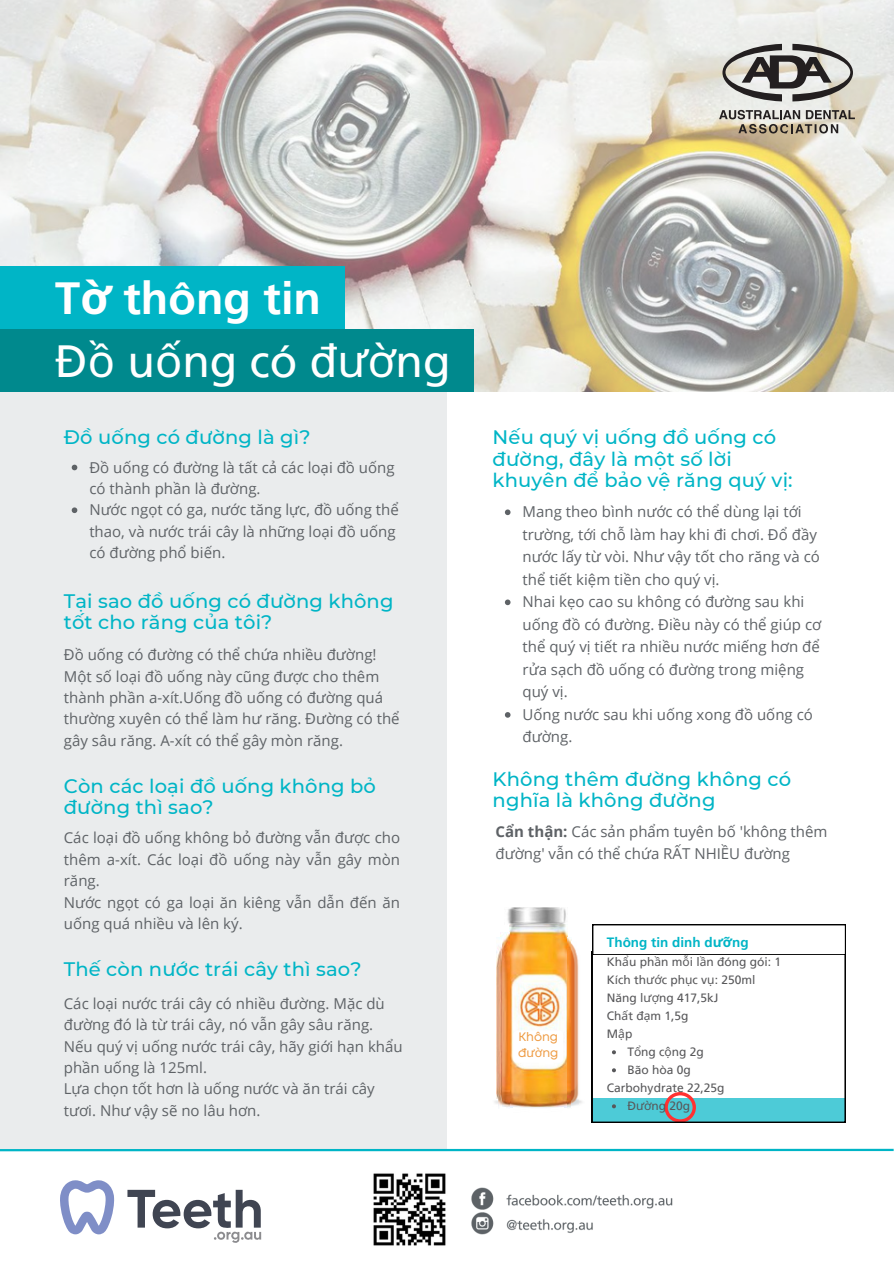
<style>
.page{position:relative;width:894px;height:1264px;background:#fff}
.page>*{position:absolute;margin:0;border:0;box-sizing:border-box;transform-origin:0 0}
.t1{font:45px "Frutiger LT Pro";color:#fff}
.t2{font:700 45px "Frutiger LT Pro";color:#fff}
.t3{font:500 19.5px/21.3px "Montserrat";letter-spacing:.005em;color:#00b5c6}
.t4{font:15px/21.3px "Open Sans";color:#5e6266}
.t5{font:700 13.5px "Frutiger LT Pro";color:#00b5c6}
.t6{font:12.15px/16.4px "Mont";color:#ee9b43}
.t7{font:12px "Frutiger LT Pro";color:#58585a}
.s1{font-family:"Noto Sans"}
.s2{font-weight:700}
</style>
<div class="page">
<img style="left:0;top:0;width:893px;height:391px">
<svg style="left:127px;top:1189px;width:134px;height:53px"></svg>
<svg style="left:60px;top:1180px;width:54px;height:54px"></svg>
<svg style="left:719px;top:110px;width:135px;height:23px;background:#a9a295"></svg>
<svg style="left:722px;top:44px;width:130px;height:57px;background:#9b9995"></svg>
<div style="left:1px;top:266px;width:344px;height:63px;background:#00b5c6"></div>
<div style="left:0;top:329px;width:473px;height:63px;background:#00898d"></div>
<div style="left:0;top:392px;width:446px;height:757px;background:#eaeced"></div>
<svg style="left:72px;top:464px;width:5px;height:6px"></svg>
<svg style="left:72px;top:507px;width:5px;height:6px"></svg>
<svg style="left:504px;top:509px;width:6px;height:6px"></svg>
<svg style="left:504px;top:599px;width:6px;height:6px"></svg>
<svg style="left:504px;top:712px;width:6px;height:5px"></svg>
<img style="left:507px;top:907px;width:59px;height:17px">
<img style="left:509px;top:924px;width:58px;height:183px">
<img style="left:500px;top:932px;width:9px;height:175px">
<img style="left:496px;top:937px;width:5px;height:162px">
<img style="left:567px;top:937px;width:4px;height:171px">
<img style="left:571px;top:943px;width:8px;height:163px">
<svg style="left:494px;top:1099px;width:11px;height:8px"></svg>
<svg style="left:591px;top:924px;width:254px;height:198px"></svg>
<svg style="left:513px;top:1030px;width:50px;height:32px"></svg>
<img style="left:373px;top:1173px;width:73px;height:73px">
<img style="left:471px;top:1187px;width:202px;height:48px">
<hr style="left:0;top:1148px;width:893px;height:3px;background:#00b5c6">
<p class="t2" style="left:55px;top:271px;width:267px">T<span class="s1">ờ</span> thông tin</p>
<p class="t1" style="left:55px;top:334px;width:396px">Đ<span class="s1">ồ</span> u<span class="s1">ố</span>ng có đ<span class="s1">ườ</span>ng</p>
<h2 class="t3" style="left:64px;top:426px;width:248px">Đồ uống có đường là gì?</h2>
<h3 class="t4" style="left:89px;top:456px;width:307px">Đồ uống có đường là tất cả các loại đồ uống có thành phần là đường.</h3>
<h4 class="t4" style="left:89px;top:499px;width:311px">Nước ngọt có ga, nước tăng lực, đồ uống thể thao, và nước trái cây là những loại đồ uống có đường phổ biến.</h4>
<p class="t3" style="left:64px;top:590px;width:331px">Tại sao đồ uống có đường không tốt cho răng của tôi?</p>
<h4 class="t4" style="left:64px;top:643px;width:337px">Đồ uống có đường có thể chứa nhiều đường!<br>Một số loại đồ uống này cũng được cho thêm thành phần a-xít.Uống đồ uống có đường quá thường xuyên có thể làm hư răng. Đường có thể gây sâu răng. A-xít có thể gây mòn răng.</h4>
<h3 class="t3" style="left:64px;top:775px;width:313px">Còn các loại đồ uống không bỏ đường thì sao?</h3>
<h3 class="t3" style="left:492px;top:426px;width:301px">Nếu quý vị uống đồ uống có đường, đây là một số lời khuyên để bảo vệ răng quý vị:</h3>
<p class="t4" style="left:522px;top:500px;width:299px;line-height:22.5px">Mang theo bình nước có thể dùng lại tới trường, tới chỗ làm hay khi đi chơi. Đổ đầy nước lấy từ vòi. Như vậy tốt cho răng và có thể tiết kiệm tiền cho quý vị.</p>
<p class="t4" style="left:522px;top:590px;width:300px;line-height:22.5px">Nhai kẹo cao su không có đường sau khi uống đồ có đường. Điều này có thể giúp cơ thể quý vị tiết ra nhiều nước miếng hơn để rửa sạch đồ uống có đường trong miệng quý vị.</p>
<p class="t4" style="left:522px;top:703px;width:292px;line-height:22.5px">Uống nước sau khi uống xong đồ uống có đường.</p>
<p class="t3" style="left:492px;top:768px;width:300px">Không thêm đường không có nghĩa là không đường</p>
<h4 class="t4" style="left:64px;top:827px;width:338px">Các loại đồ uống không bỏ đường vẫn được cho thêm a-xít. Các loại đồ uống này vẫn gây mòn răng.<br>Nước ngọt có ga loại ăn kiêng vẫn dẫn đến ăn uống quá nhiều và lên ký.</h4>
<h3 class="t4" style="left:495px;top:819px;width:333px;line-height:22.5px"><span class="s2">Cẩn thận:</span> Các sản phẩm tuyên bố 'không thêm đường' vẫn có thể chứa RẤT NHIỀU đường</h3>
<h1 class="t3" style="left:64px;top:958px;width:299px">Thế còn nước trái cây thì sao?</h1>
<h3 class="t4" style="left:64px;top:992px;width:340px">Các loại nước trái cây có nhiều đường. Mặc dù đường đó là từ trái cây, nó vẫn gây sâu răng.<br>Nếu quý vị uống nước trái cây, hãy giới hạn khẩu phần uống là 125ml.<br>Lựa chọn tốt hơn là uống nước và ăn trái cây tươi. Như vậy sẽ no lâu hơn.</h3>
<p class="t6" style="left:518px;top:1029px;width:42px">Không đ<span class="s1">ườ</span>ng</p>
<p class="t5" style="left:606px;top:934px;width:143px">Thông tin dinh d<span class="s1">ưỡ</span>ng</p>
<p class="t7" style="left:606px;top:954px;width:176px">Kh<span class="s1">ẩ</span>u ph<span class="s1">ầ</span>n m<span class="s1">ỗ</span>i l<span class="s1">ầ</span>n đóng gói: 1</p>
<p class="t7" style="left:606px;top:972px;width:150px">Kích th<span class="s1">ướ</span>c ph<span class="s1">ụ</span>c v<span class="s1">ụ</span>: 250ml</p>
<p class="t7" style="left:606px;top:990px;width:113px">Năng l<span class="s1">ượ</span>ng 417,5kJ</p>
<p class="t7" style="left:606px;top:1008px;width:83px">Ch<span class="s1">ấ</span>t đ<span class="s1">ạ</span>m 1,5g</p>
<p class="t7" style="left:606px;top:1026px;width:27px">M<span class="s1">ậ</span>p</p>
<p class="t7" style="left:627px;top:1044px;width:78px">T<span class="s1">ổ</span>ng c<span class="s1">ộ</span>ng 2g</p>
<p class="t7" style="left:627px;top:1062px;width:65px">Bão hòa 0g</p>
<p class="t7" style="left:606px;top:1080px;width:119px">Carbohydrate 22,25g</p>
<p class="t7" style="left:627px;top:1098px;width:64px">Đ<span class="s1">ườ</span>ng 20g</p>
</div>
